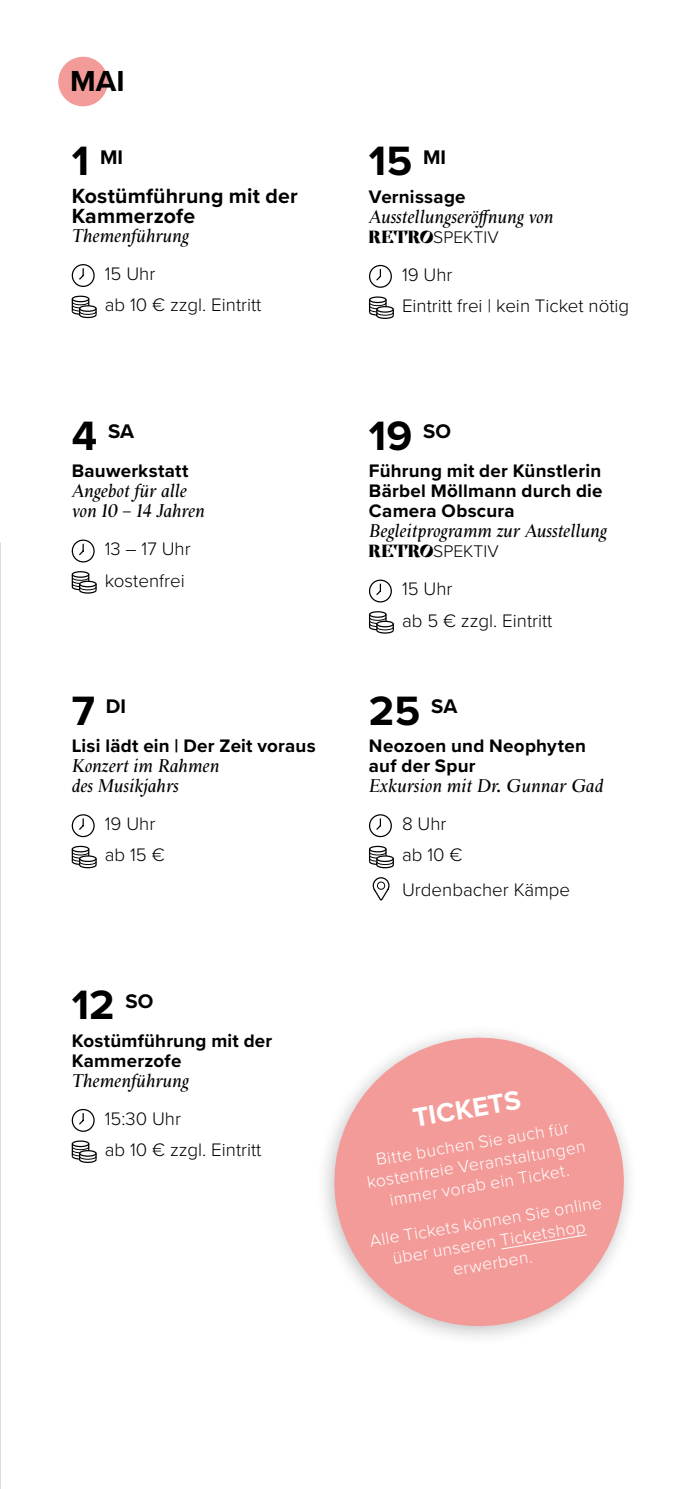
<style>
.page{position:relative;width:695px;height:1489px;background:#fff}
.page>*{position:absolute;margin:0;border:0;box-sizing:border-box;transform-origin:0 0}
.t1{font:700 42.5px "Proxima Nova";color:#000}
.t2{font:700 30px "Proxima Nova";color:#000}
.t3{font:700 27.5px "Proxima Nova";color:#fff}
.t4{font:700 21.25px/20px "Proxima Nova";letter-spacing:.01em;color:#000}
.t5{font:700 20.5px "Proxima Nova";color:#000}
.t6{font:700 18.75px/20px "Proxima Nova";letter-spacing:.015em;color:#000}
.t7{font:italic 18.75px/20px "Starling";color:#000}
.t8{font:300 18.75px/31px "Proxima Nova";color:#000}
.t9{font:300 17.5px/21px "Proxima Nova";color:#fff;text-align:center}
.t10{font:300 17.5px "Proxima Nova";color:#000}
.s1{font-size:42.5px}
.s2{font-family:"LT Glockenspiel";font-weight:900}
</style>
<div class="page">
<hr style="left:694px;top:0;width:1px;height:1488px;background:#f39b98">
<div style="left:58px;top:57px;width:50px;height:49px;background:#f39b98;border-radius:50%"></div>
<svg style="left:324px;top:1033px;width:306px;height:304px;fill:#f39b98"></svg>
<svg style="left:501px;top:1233px;width:86px;height:16px"></svg>
<svg style="left:71px;top:264px;width:24px;height:23px"></svg>
<div style="left:72px;top:295px;width:17px;height:7px;border:1px solid #000;border-radius:50%"></div>
<svg style="left:71px;top:299px;width:26px;height:20px"></svg>
<svg style="left:369px;top:579px;width:23px;height:24px"></svg>
<div style="left:369px;top:611px;width:17px;height:6px;border:1px solid #000;border-radius:50%"></div>
<svg style="left:368px;top:614px;width:26px;height:20px"></svg>
<svg style="left:369px;top:264px;width:23px;height:24px"></svg>
<div style="left:369px;top:296px;width:17px;height:7px;border:1px solid #000;border-radius:50%"></div>
<svg style="left:368px;top:300px;width:26px;height:19px"></svg>
<svg style="left:369px;top:814px;width:23px;height:23px"></svg>
<div style="left:369px;top:845px;width:17px;height:7px;border:1px solid #000;border-radius:50%"></div>
<svg style="left:368px;top:849px;width:26px;height:19px"></svg>
<svg style="left:372px;top:877px;width:18px;height:24px"></svg>
<svg style="left:71px;top:1108px;width:24px;height:24px"></svg>
<div style="left:72px;top:1140px;width:17px;height:7px;border:1px solid #000;border-radius:50%"></div>
<svg style="left:71px;top:1143px;width:26px;height:20px"></svg>
<svg style="left:71px;top:539px;width:24px;height:24px"></svg>
<div style="left:72px;top:571px;width:17px;height:6px;border:1px solid #000;border-radius:50%"></div>
<svg style="left:71px;top:574px;width:26px;height:20px"></svg>
<svg style="left:71px;top:814px;width:24px;height:23px"></svg>
<div style="left:72px;top:845px;width:17px;height:7px;border:1px solid #000;border-radius:50%"></div>
<svg style="left:71px;top:849px;width:26px;height:19px"></svg>
<h2 class="t2" style="left:70px;top:59px;width:56px">MAI</h2>
<p class="t5" style="left:72px;top:142px;width:53px"><span class="s1">1</span> MI</p>
<p class="t4" style="left:72px;top:185px;width:227px">Kostümführung mit der<br>Kammerzofe</p>
<p class="t7" style="left:72px;top:226px;width:119px">Themenführung</p>
<p class="t8" style="left:105px;top:257px;width:158px">15 Uhr<br>ab 10 € zzgl. Eintritt</p>
<p class="t5" style="left:72px;top:416px;width:64px"><span class="s1">4</span> SA</p>
<p class="t6" style="left:72px;top:460px;width:118px">Bauwerkstatt</p>
<p class="t7" style="left:72px;top:481px;width:135px">Angebot für alle von 10 – 14 Jahren</p>
<p class="t8" style="left:105px;top:532px;width:87px">13 – 17 Uhr kostenfrei</p>
<p class="t5" style="left:72px;top:691px;width:56px"><span class="s1">7</span> DI</p>
<p class="t6" style="left:72px;top:735px;width:245px">Lisi lädt ein | Der Zeit voraus</p>
<p class="t7" style="left:72px;top:756px;width:149px">Konzert im Rahmen des Musikjahrs</p>
<p class="t8" style="left:105px;top:807px;width:61px">19 Uhr ab 15 €</p>
<h1 class="t1" style="left:72px;top:973px;width:83px">12 <sup>SO</sup></h1>
<p class="t6" style="left:72px;top:1029px;width:202px">Kostümführung mit der<br>Kammerzofe</p>
<p class="t7" style="left:72px;top:1070px;width:119px">Themenführung</p>
<p class="t8" style="left:105px;top:1101px;width:158px">15:30 Uhr<br>ab 10 € zzgl. Eintritt</p>
<h1 class="t1" style="left:369px;top:129px;width:79px">15 <sup>MI</sup></h1>
<p class="t6" style="left:369px;top:186px;width:98px">Vernissage</p>
<p class="t7" style="left:369px;top:207px;width:186px">Ausstellungseröffnung von</p>
<p class="t10" style="left:369px;top:224px;width:131px"><span class="s2">RETRO</span>SPEKTIV</p>
<p class="t8" style="left:402px;top:258px;width:229px">19 Uhr<br>Eintritt frei | kein Ticket nötig</p>
<h1 class="t1" style="left:369px;top:404px;width:84px">19 <sup>SO</sup></h1>
<p class="t6" style="left:369px;top:460px;width:235px;text-align:justify">Führung mit der Künstlerin Bärbel Möllmann durch die Camera Obscura</p>
<p class="t7" style="left:369px;top:521px;width:239px">Begleitprogramm zur Ausstellung</p>
<p class="t10" style="left:369px;top:538px;width:131px"><span class="s2">RETRO</span>SPEKTIV</p>
<p class="t8" style="left:402px;top:572px;width:152px">15 Uhr<br>ab 5 € zzgl. Eintritt</p>
<h1 class="t1" style="left:369px;top:679px;width:90px">25 <sup>SA</sup></h1>
<p class="t6" style="left:369px;top:735px;width:218px">Neozoen und Neophyten auf der Spur</p>
<p class="t7" style="left:369px;top:776px;width:236px">Exkursion mit Dr. Gunnar Gad</p>
<p class="t8" style="left:402px;top:807px;width:62px">8 Uhr ab 10 €</p>
<p class="t8" style="left:402px;top:873px;width:170px">Urdenbacher Kämpe</p>
<h3 class="t3" style="left:410px;top:1096px;width:110px;rotate:-9deg">TICKETS</h3>
<p class="t9" style="left:362px;top:1149px;width:223px;rotate:-9deg">Bitte buchen Sie auch für kostenfreie Veranstaltungen immer vorab ein Ticket.</p>
<p class="t9" style="left:368px;top:1228px;width:236px;rotate:-9deg">Alle Tickets können Sie online über unseren Ticketshop erwerben.</p>
</div>
